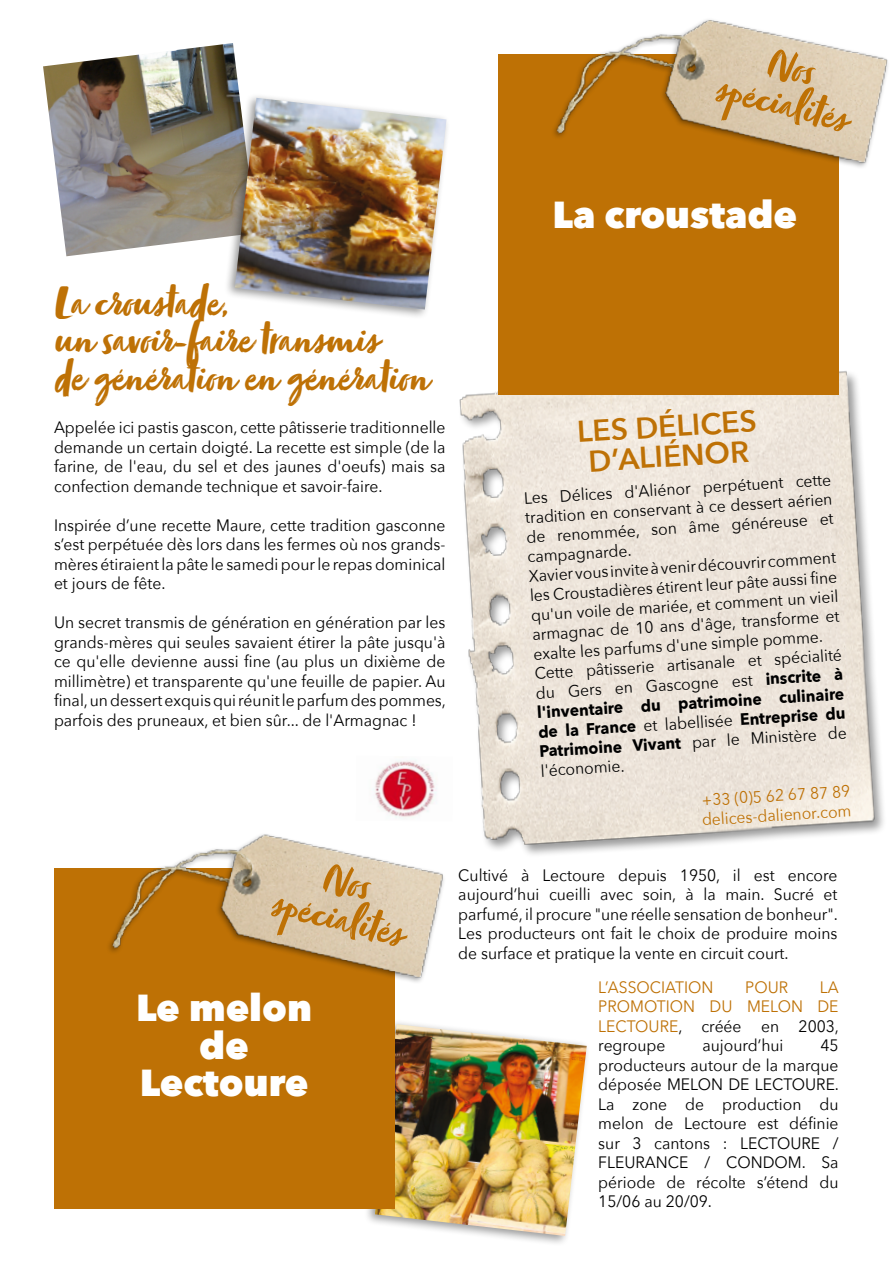
<style>
.page{position:relative;width:893px;height:1263px;background:#fff}
.page>*{position:absolute;margin:0;border:0;box-sizing:border-box;transform-origin:0 0}
.t1{font:46.5px/37.5px "Zooja Pro";color:#be7105;text-align:center}
.t2{font:800 37.5px/37.5px "Avenir Next";color:#fff;text-align:center}
.t3{font:600 30px/29.8px "Avenir Next";color:#be7105;text-align:center}
.t4{font:16.5px/19.5px "Avenir Next";color:#000;text-align:justify;scale:.95 1}
.t5{font:16.5px/19.5px "Avenir Next";color:#be7105;scale:.95 1}
.s1{font-weight:700}
.s2{color:#000}
</style>
<div class="page">
<div style="left:364px;top:1019px;width:227px;height:227px;background:#000;opacity:.4"></div>
<img style="left:375px;top:1024px;width:212px;height:212px">
<img style="left:459px;top:326px;width:419px;height:529px">
<img style="left:43px;top:43px;width:197px;height:213px">
<div style="left:498px;top:54px;width:340px;height:340px;background:#be7105"></div>
<img style="left:554px;top:19px;width:334px;height:159px">
<div style="left:224px;top:93px;width:227px;height:227px;background:#000;opacity:.4"></div>
<img style="left:235px;top:98px;width:211px;height:212px">
<div style="left:54px;top:869px;width:340px;height:340px;background:#be7105"></div>
<img style="left:97px;top:834px;width:347px;height:159px">
<img style="left:373px;top:760px;width:63px;height:59px">
<h1 class="t1" style="left:729px;top:37px;width:136px;rotate:14deg">Nos spécialités</h1>
<h2 class="t2" style="left:552px;top:196px;width:246px">La croustade</h2>
<h1 class="t1" style="left:54px;top:289px;width:376px;text-align:left">La croustade,<br>un savoir-faire transmis<br>de génération en génération</h1>
<p class="t4" style="left:54px;top:417px;width:414px">Appelée ici pastis gascon, cette pâtisserie traditionnelle demande un certain doigté. La recette est simple (de la farine, de l'eau, du sel et des jaunes d'oeufs) mais sa confection demande technique et savoir-faire.</p>
<p class="t4" style="left:54px;top:515px;width:414px">Inspirée d’une recette Maure, cette tradition gasconne s’est perpétuée dès lors dans les fermes où nos grands&shy;mères étiraient la pâte le samedi pour le repas dominical et jours de fête.</p>
<p class="t4" style="left:54px;top:612px;width:414px">Un secret transmis de génération en génération par les grands-mères qui seules savaient étirer la pâte jusqu'à ce qu'elle devienne aussi fine (au plus un dixième de millimètre) et transparente qu'une feuille de papier. Au final, un dessert exquis qui réunit le parfum des pommes, parfois des pruneaux, et bien sûr... de l'Armagnac !</p>
<h1 class="t1" style="left:285px;top:852px;width:136px;rotate:14deg">Nos spécialités</h1>
<h2 class="t2" style="left:136px;top:989px;width:177px">Le melon de<br>Lectoure</h2>
<h3 class="t3" style="left:576px;top:417px;width:181px;rotate:-4deg">LES DÉLICES<br>D’ALIÉNOR</h3>
<p class="t4" style="left:523px;top:489px;width:326px;rotate:-4deg">Les Délices d'Aliénor perpétuent cette tradition en conservant à ce dessert aérien de renommée, son âme généreuse et campagnarde.</p>
<p class="t4" style="left:527px;top:567px;width:327px;text-align:left;rotate:-4deg">Xavier vous invite à venir découvrir comment les Croustadières étirent leur pâte aussi fi ne qu'un voile de mariée, et comment un vieil armagnac de 10 ans d'âge, transforme et exalte les parfums d'une simple pomme.<br>Cette pâtisserie artisanale et spécialité du Gers en Gascogne est <span class="s1">inscrite à l'inventaire du patrimoine culinaire de la France</span> et labellisée <span class="s1">Entreprise du</span></p>
<p class="t4" style="left:539px;top:741px;width:326px;rotate:-4deg"><span class="s1">Patrimoine Vivant</span> par le Ministère de l'économie.</p>
<p class="t5" style="left:700px;top:790px;width:159px;rotate:-4deg">+33 (0)5 62 67 87 89 delices-dalienor.com</p>
<p class="t4" style="left:458px;top:864px;width:401px">Cultivé à Lectoure depuis 1950, il est encore aujourd’hui cueilli avec soin, à la main. Sucré et parfumé, il procure "une réelle sensation de bonheur".<br>Les producteurs ont fait le choix de produire moins de surface et pratique la vente en circuit court.</p>
<p class="t5" style="left:598px;top:976px;width:123px">L’ASSOCIATION</p>
<p class="t5" style="left:745px;top:976px;width:47px">POUR</p>
<p class="t5" style="left:598px;top:976px;width:255px;text-align:justify;text-indent:222px">LA PROMOTION DU MELON DE LECTOURE<span class="s2">, créée en 2003, regroupe</span></p>
<p class="t4" style="left:702px;top:1035px;width:87px">aujourd’hui</p>
<p class="t4" style="left:598px;top:1035px;width:255px;text-indent:222px">45 producteurs autour de la marque déposée MELON DE LECTOURE.<br>La zone de production du melon de Lectoure est définie sur 3 cantons : LECTOURE / FLEURANCE / CONDOM. Sa période de récolte s’étend du 15/06 au 20/09.</p>
</div>
